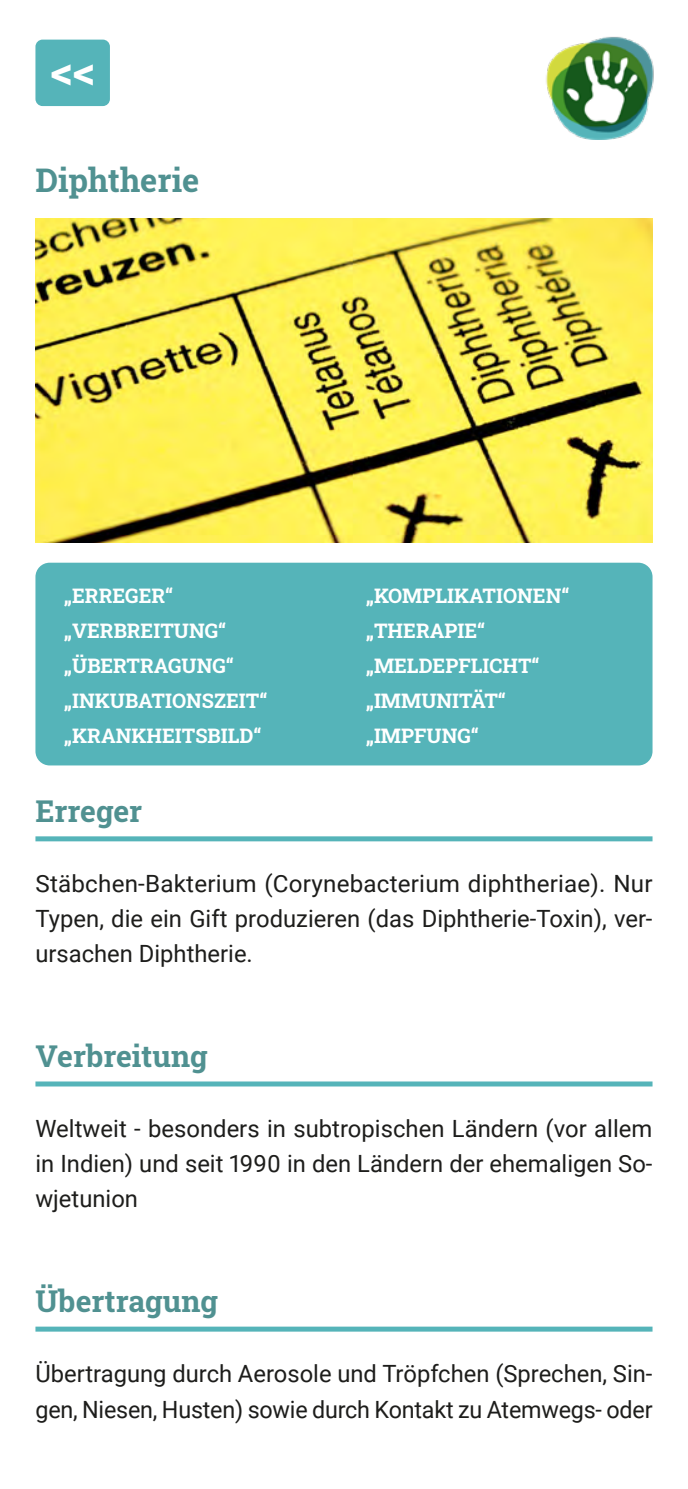
<style>
.page{position:relative;width:688px;height:1489px;background:#fff}
.page>*{position:absolute;margin:0;border:0;box-sizing:border-box;transform-origin:0 0}
.Uebersicht{font:700 45px "Roboto Slab";color:#fff}
.Absatzformat_1{font:700 32.5px "Roboto Slab";color:#509191}
.H1_headline{font:700 30px "Roboto Slab";color:#509191}
.P_fließtext{font:23.75px/35px "Roboto";color:#1d1d1b;text-align:justify}
.P-kasten{font:700 20px "Roboto Slab";color:#fff}
</style>
<div class="page">
<div style="left:35px;top:836px;width:617px;height:5px;background:#55b4b9"></div>
<div style="left:35px;top:1081px;width:617px;height:5px;background:#55b4b9"></div>
<div style="left:35px;top:1326px;width:617px;height:5px;background:#55b4b9"></div>
<img style="left:35px;top:219px;width:617px;height:323px">
<div style="left:35px;top:562px;width:617px;height:203px;background:#55b4b9;border-radius:14px"></div>
<img style="left:546px;top:36px;width:108px;height:103px">
<div style="left:35px;top:40px;width:75px;height:66px;background:#55b4b9;border-radius:7px"></div>
<p class="Uebersicht" style="left:50px;top:40px;width:46px">&lt;&lt;</p>
<p class="Absatzformat_1" style="left:35px;top:158px;width:165px">Diphtherie</p>
<p class="P-kasten" style="left:64px;top:582px;width:111px">„ERREGER“</p>
<p class="P-kasten" style="left:64px;top:617px;width:164px">„VERBREITUNG“</p>
<p class="P-kasten" style="left:64px;top:652px;width:171px">„ÜBERTRAGUNG“</p>
<p class="P-kasten" style="left:64px;top:687px;width:205px">„INKUBATIONSZEIT“</p>
<p class="P-kasten" style="left:64px;top:722px;width:199px">„KRANKHEITSBILD“</p>
<h1 class="H1_headline" style="left:35px;top:790px;width:108px">Erreger</h1>
<p class="P-kasten" style="left:365px;top:582px;width:205px">„KOMPLIKATIONEN“</p>
<p class="P-kasten" style="left:365px;top:617px;width:121px">„THERAPIE“</p>
<p class="P-kasten" style="left:365px;top:652px;width:175px">„MELDEPFLICHT“</p>
<p class="P-kasten" style="left:365px;top:687px;width:142px">„IMMUNITÄT“</p>
<p class="P-kasten" style="left:365px;top:722px;width:115px">„IMPFUNG“</p>
<p class="P_fließtext" style="left:35px;top:865px;width:618px">Stäbchen-Bakterium (Corynebacterium diphtheriae). Nur Typen, die ein Gift produzieren (das Diphtherie-Toxin), ver&shy;ursachen Diphtherie.</p>
<h1 class="H1_headline" style="left:35px;top:1035px;width:174px">Verbreitung</h1>
<p class="P_fließtext" style="left:35px;top:1110px;width:618px">Weltweit - besonders in subtropischen Ländern (vor allem in Indien) und seit 1990 in den Ländern der ehemaligen So&shy;wjetunion</p>
<h1 class="H1_headline" style="left:35px;top:1280px;width:184px">Übertragung</h1>
<p class="P_fließtext" style="left:35px;top:1355px;width:618px">Übertragung durch Aerosole und Tröpfchen (Sprechen, Sin&shy;gen, Niesen, Husten) sowie durch Kontakt zu Atemwegs- oder</p>
</div>
